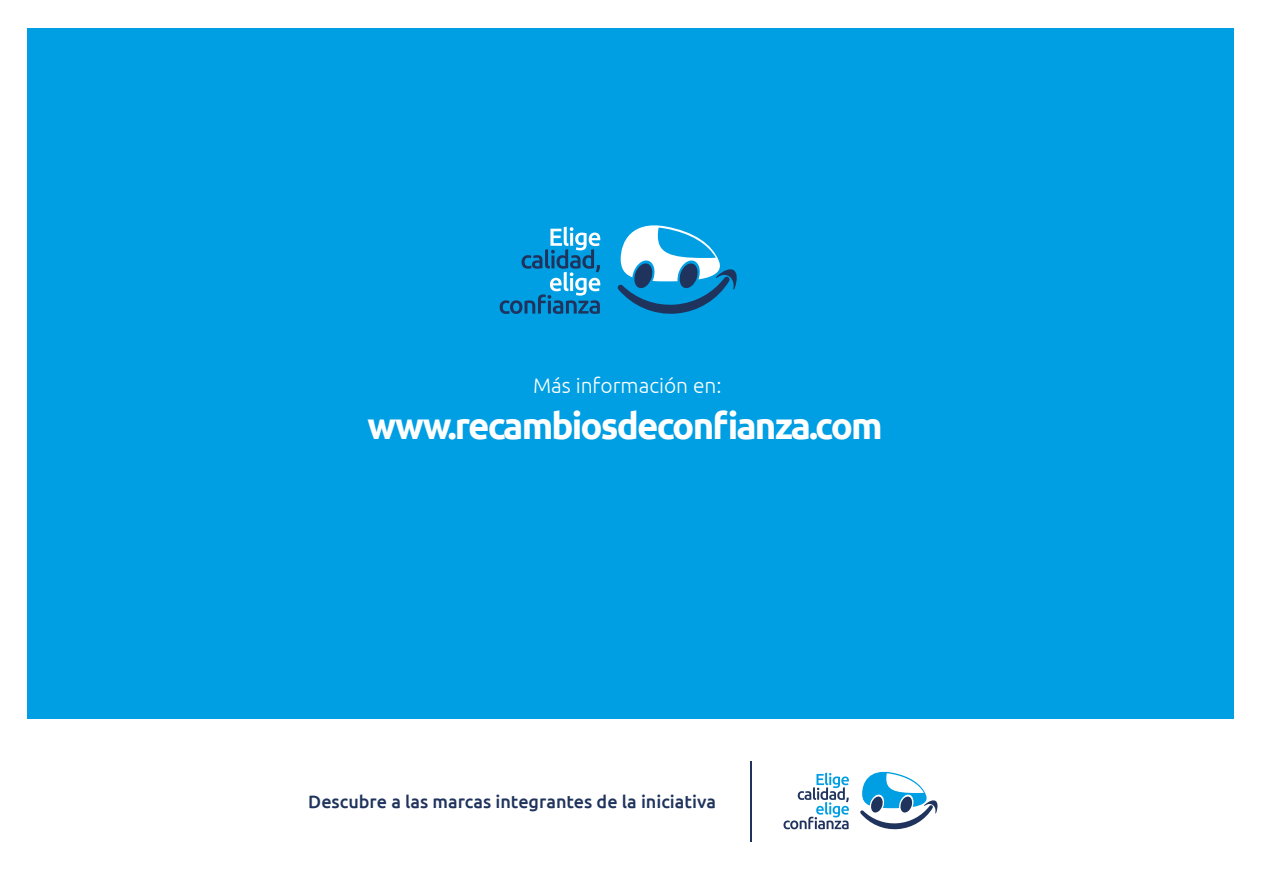
<style>
.page{position:relative;width:1263px;height:893px;background:#fff}
.page>*{position:absolute;margin:0;border:0;box-sizing:border-box;transform-origin:0 0}
.t1{font:700 36.6px "Ubuntu";letter-spacing:-.05em;color:#fff}
.t2{font:300 21px "Ubuntu";color:#fff}
.t3{font:500 18px "Ubuntu";color:#1f335d}
</style>
<div class="page">
<div style="left:28px;top:28px;width:1206px;height:691px;background:#009fe3"></div>
<svg style="left:617px;top:225px;width:120px;height:89px"></svg>
<svg style="left:500px;top:227px;width:100px;height:87px"></svg>
<svg style="left:860px;top:771px;width:78px;height:59px"></svg>
<svg style="left:783px;top:773px;width:66px;height:56px"></svg>
<hr style="left:750px;top:762px;width:2px;height:80px;background:#1f335d">
<p class="t2" style="left:533px;top:372px;width:190px">Más información en:</p>
<h1 class="t1" style="left:367px;top:404px;width:517px">www.recambiosdeconfianza.com</h1>
<p class="t3" style="left:308px;top:790px;width:409px">Descubre a las marcas integrantes de la iniciativa</p>
</div>
